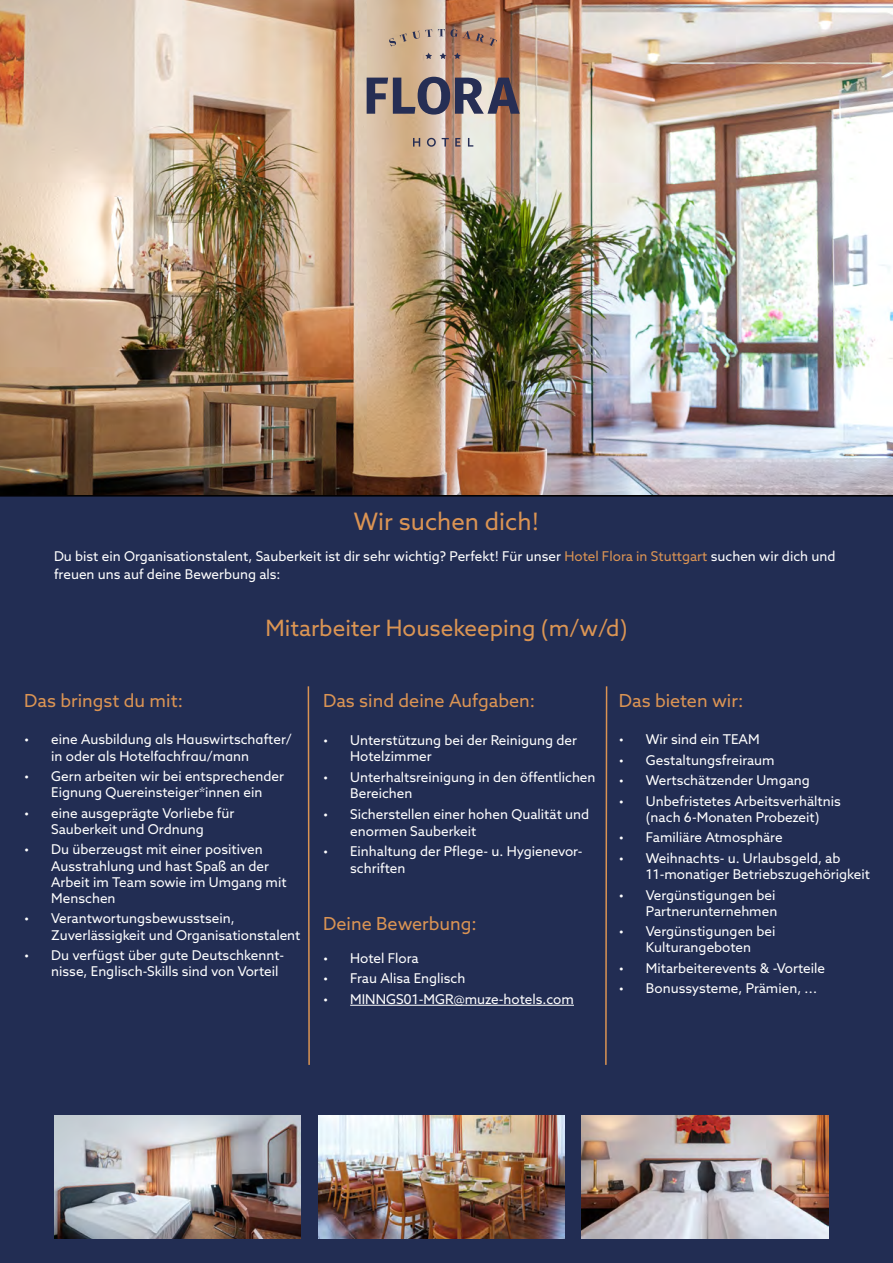
<style>
.page{position:relative;width:893px;height:1263px;background:#fff}
.page>*{position:absolute;margin:0;border:0;box-sizing:border-box;transform-origin:0 0}
.t1{font:24px "Azo Sans";color:#db9453}
.t2{font:22.5px "Azo Sans";color:#db9553}
.t3{font:18px "Azo Sans";color:#db9453}
.t4{font:13.5px/16.2px "Azo Sans";color:#fff}
.s1{color:#db9453}
</style>
<div class="page">
<img style="left:0;top:0;width:893px;height:495px">
<div style="left:0;top:495px;width:893px;height:768px;background:#222d53"></div>
<img style="left:54px;top:1115px;width:247px;height:123px">
<img style="left:318px;top:1115px;width:247px;height:123px">
<svg style="left:307px;top:685px;width:4px;height:381px;background:#665353"></svg>
<svg style="left:604px;top:685px;width:4px;height:381px;background:#665353"></svg>
<hr style="left:350px;top:1005px;width:224px;height:1px;background:#fff">
<svg style="left:413px;top:138px;width:7px;height:9px"></svg>
<svg style="left:427px;top:138px;width:9px;height:9px"></svg>
<svg style="left:442px;top:138px;width:7px;height:9px"></svg>
<svg style="left:455px;top:138px;width:6px;height:9px"></svg>
<svg style="left:468px;top:138px;width:5px;height:9px"></svg>
<svg style="left:389px;top:29px;width:43px;height:18px"></svg>
<svg style="left:438px;top:29px;width:59px;height:17px"></svg>
<svg style="left:367px;top:77px;width:153px;height:38px;background:#7c7177"></svg>
<svg style="left:425px;top:53px;width:7px;height:6px"></svg>
<svg style="left:454px;top:53px;width:7px;height:6px"></svg>
<svg style="left:440px;top:53px;width:6px;height:6px"></svg>
<img style="left:582px;top:1115px;width:246px;height:123px">
<h1 class="t1" style="left:354px;top:506px;width:187px">Wir suchen dich!</h1>
<p class="t4" style="left:54px;top:547px;width:783px;line-height:18px">Du bist ein Organisationstalent, Sauberkeit ist dir sehr wichtig? Perfekt! Für unser <span class="s1">Hotel Flora in Stuttgart</span> suchen wir dich und freuen uns auf deine Bewerbung als:</p>
<h2 class="t2" style="left:265px;top:613px;width:364px">Mitarbeiter Housekeeping (m/w/d)</h2>
<h3 class="t3" style="left:24px;top:688px;width:160px">Das bringst du mit:</h3>
<p class="t4" style="left:51px;top:731px;width:242px;text-indent:-27px">• eine Ausbildung als Hauswirtschafter/ in oder als Hotelfachfrau/mann</p>
<p class="t4" style="left:24px;top:768px;width:261px;text-align:center">• Gern arbeiten wir bei entsprechender<br>Eignung Quereinsteiger*innen ein</p>
<p class="t4" style="left:24px;top:805px;width:212px;text-align:center">• eine ausgeprägte Vorliebe für<br>Sauberkeit und Ordnung</p>
<p class="t4" style="left:51px;top:841px;width:237px;text-indent:-27px">• Du überzeugst mit einer positiven<br>Ausstrahlung und hast Spaß an der<br>Arbeit im Team sowie im Umgang mit<br>Menschen</p>
<p class="t4" style="left:51px;top:910px;width:251px;text-indent:-27px">• Verantwortungsbewusstsein,<br>Zuverlässigkeit und Organisationstalent</p>
<p class="t4" style="left:51px;top:947px;width:235px;text-indent:-27px">• Du verfügst über gute Deutschkennt&shy;nisse, Englisch-Skills sind von Vorteil</p>
<h3 class="t3" style="left:323px;top:688px;width:214px">Das sind deine Aufgaben:</h3>
<p class="t4" style="left:350px;top:731px;width:229px;text-indent:-27px">• Unterstützung bei der Reinigung der<br>Hotelzimmer</p>
<p class="t4" style="left:350px;top:769px;width:247px;text-indent:-27px">• Unterhaltsreinigung in den öffentlichen<br>Bereichen</p>
<p class="t4" style="left:350px;top:806px;width:241px;text-indent:-27px">• Sicherstellen einer hohen Qualität und enormen Sauberkeit</p>
<p class="t4" style="left:350px;top:843px;width:234px;text-indent:-27px">• Einhaltung der Pflege- u. Hygienevor&shy;schriften</p>
<h3 class="t3" style="left:323px;top:912px;width:155px">Deine Bewerbung:</h3>
<p class="t4" style="left:323px;top:950px;width:97px">• Hotel Flora</p>
<p class="t4" style="left:323px;top:970px;width:144px">• Frau Alisa Englisch</p>
<p class="t4" style="left:323px;top:990px;width:252px">• MINNGS01-MGR@muze-hotels.com</p>
<h3 class="t3" style="left:619px;top:688px;width:126px">Das bieten wir:</h3>
<p class="t4" style="left:619px;top:731px;width:142px">• Wir sind ein TEAM</p>
<p class="t4" style="left:619px;top:752px;width:157px">• Gestaltungsfreiraum</p>
<p class="t4" style="left:619px;top:772px;width:192px">• Wertschätzender Umgang</p>
<p class="t4" style="left:619px;top:793px;width:223px;text-align:center">• Unbefristetes Arbeitsverhältnis (nach 6-Monaten Probezeit)</p>
<p class="t4" style="left:619px;top:829px;width:165px">• Familiäre Atmosphäre</p>
<p class="t4" style="left:646px;top:850px;width:226px;text-indent:-27px">• Weihnachts- u. Urlaubsgeld, ab<br>11-monatiger Betriebszugehörigkeit</p>
<p class="t4" style="left:619px;top:886px;width:160px;text-align:right">• Vergünstigungen bei<br>Partnerunternehmen</p>
<p class="t4" style="left:619px;top:923px;width:158px;text-align:center">• Vergünstigungen bei<br>Kulturangeboten</p>
<p class="t4" style="left:619px;top:960px;width:208px">• Mitarbeiterevents &amp; -Vorteile</p>
<p class="t4" style="left:619px;top:980px;width:200px">• Bonussysteme, Prämien, ...</p>
</div>
